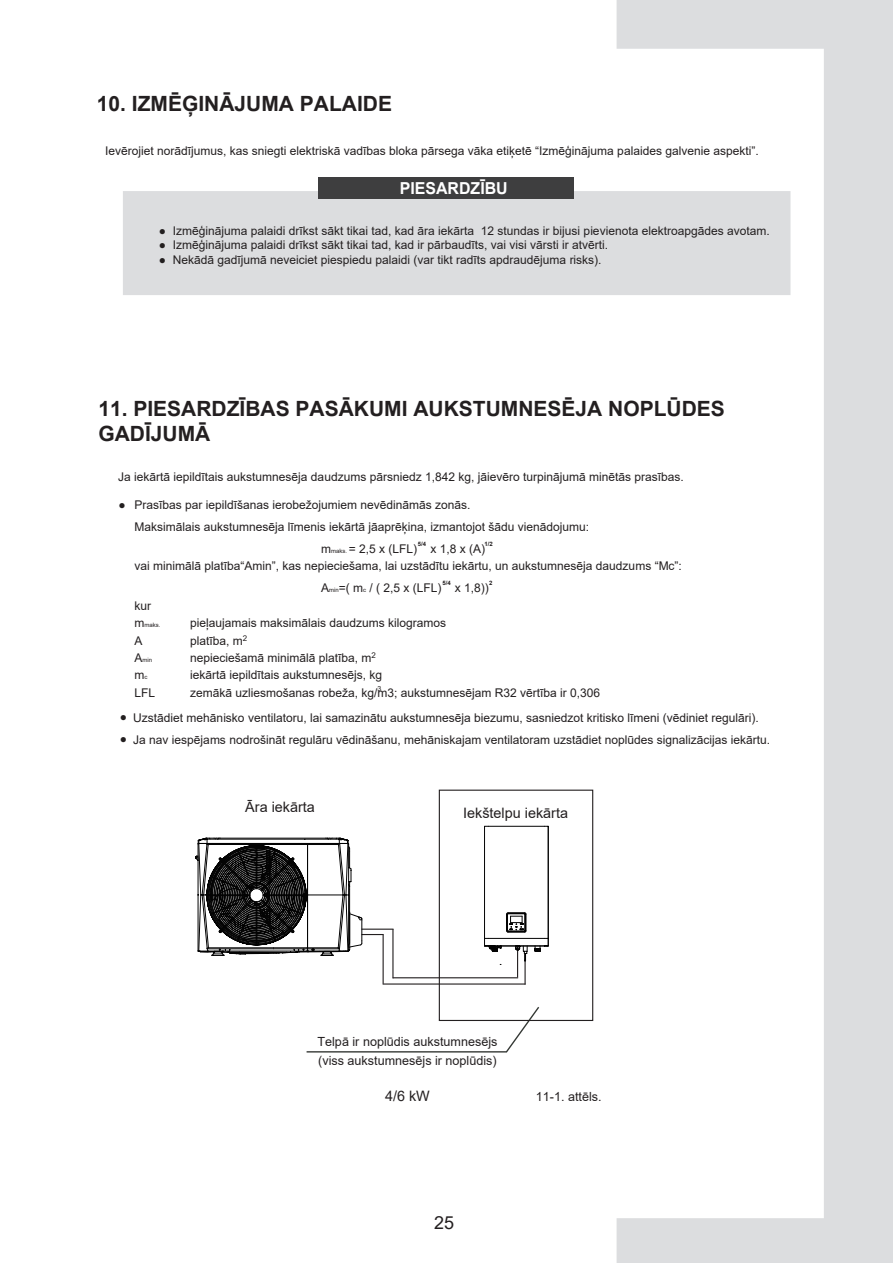
<style>
.page{position:relative;width:893px;height:1263px;background:#fff}
.page>*{position:absolute;margin:0;border:0;box-sizing:border-box;transform-origin:0 0}
.t1{font:700 21px/25.2px "Arial";color:#231f20}
.t2{font:18px "Arial";color:#231f20}
.t3{font:700 16.5px "Arial";color:#fff}
.t4{font:14.4px "Arial";color:#231f20}
.t5{font:14.4px "Arial";color:#231f20}
.t6{font:12.6px/19.2px "Arial";color:#231f20}
.t7{font:12px/17.4px "Arial";color:#231f20}
.t8{font:12px/17.4px "Arial";color:#231f20}
.t9{font:7.05px "Arial";color:#231f20}
.t10{font:700 6px "Arial";color:#231f20}
.t11{font:6px "Arial";color:#231f20}
.t12{font:6px "Arial";color:#231f20}
.s1{font-style:inherit}
.s2{font-size:6px}
.s3{font-size:12px}
</style>
<div class="page">
<div style="left:123px;top:191px;width:494px;height:104px;background:#dcdddf"></div>
<div style="left:319px;top:178px;width:255px;height:21px;background:#3e3e3f"></div>
<svg style="left:306px;top:1006px;width:234px;height:47px"></svg>
<div style="left:439px;top:790px;width:154px;height:231px;border:1px solid #231f20"></div>
<svg style="left:617px;top:0;width:276px;height:1263px"></svg>
<hr style="left:393px;top:977px;width:125px;height:1px;background:#231f20">
<hr style="left:383px;top:935px;width:1px;height:49px;background:#231f20">
<hr style="left:362px;top:928px;width:31px;height:2px;background:#231f20">
<hr style="left:384px;top:983px;width:141px;height:1px;background:#231f20">
<hr style="left:392px;top:930px;width:2px;height:48px;background:#231f20">
<hr style="left:524px;top:960px;width:2px;height:24px;background:#231f20">
<svg style="left:196px;top:838px;width:187px;height:118px"></svg>
<hr style="left:208px;top:843px;width:131px;height:1px;background:#030303">
<svg style="left:484px;top:826px;width:65px;height:151px"></svg>
<h1 class="t1" style="left:97px;top:91px;width:297px"><span class="s1">10</span>. IZMĒĢINĀJUMA PALAIDE</h1>
<p class="t7" style="left:105px;top:142px;width:655px">Ievērojiet norādījumus, kas sniegti elektriskā vadības bloka pārsega vāka etiķetē “Izmēģinājuma palaides galvenie aspekti”.</p>
<h3 class="t3" style="left:400px;top:177px;width:110px">PIESARDZĪBU</h3>
<p class="t7" style="left:159px;top:222px;width:612px"><span class="s1">●</span> Izmēģinājuma palaidi drīkst sākt tikai tad, kad āra iekārta 12 stundas ir bijusi pievienota elektroapgādes avotam.</p>
<p class="t7" style="left:159px;top:236px;width:451px"><span class="s1">●</span> Izmēģinājuma palaidi drīkst sākt tikai tad, kad ir pārbaudīts, vai visi vārsti ir atvērti.</p>
<p class="t7" style="left:159px;top:251px;width:444px"><span class="s1">●</span> Nekādā gadījumā neveiciet piespiedu palaidi (var tikt radīts apdraudējuma risks).</p>
<h1 class="t1" style="left:98px;top:396px;width:628px"><span class="s1">11</span>. PIESARDZĪBAS PASĀKUMI AUKSTUMNESĒJA NOPLŪDES<br>GADĪJUMĀ</h1>
<p class="t7" style="left:118px;top:468px;width:567px">Ja iekārtā iepildītais aukstumnesēja daudzums pārsniedz 1,842 kg, jāievēro turpinājumā minētās prasības.</p>
<p class="t8" style="left:118px;top:496px;width:9px">●</p>
<p class="t7" style="left:134px;top:494px;width:456px;line-height:21.9px">Prasības par iepildīšanas ierobežojumiem nevēdināmās zonās.<br>Maksimālais aukstumnesēja līmenis iekārtā jāaprēķina, izmantojot šādu vienādojumu:</p>
<p class="t10" style="left:418px;top:539px;width:10px">5/4</p>
<p class="t7" style="left:134px;top:540px;width:549px;text-indent:187px"><span class="s1">m</span><span class="s2">ma</span><span class="s2">ks.</span> <span class="s1">= 2</span>,<span class="s1">5 x (LFL) x 1</span>,<span class="s1">8 x (A)<br></span>vai minimālā platība“Amin”, kas nepieciešama, lai uzstādītu iekārtu, un aukstumnesēja daudzums “Mc”:</p>
<p class="t10" style="left:485px;top:539px;width:10px">1/2</p>
<p class="t7" style="left:134px;top:597px;width:18px">kur</p>
<p class="t11" style="left:134px;top:621px;width:27px"><span class="s3">m</span><span class="s1">ma</span>ks.</p>
<p class="t8" style="left:134px;top:631px;width:10px">A</p>
<p class="t12" style="left:134px;top:656px;width:19px"><span class="s3">A</span>min</p>
<p class="t8" style="left:134px;top:666px;width:22px">m<span class="s2">c<br></span>LFL</p>
<p class="t10" style="left:442px;top:579px;width:10px">5/4</p>
<p class="t10" style="left:489px;top:579px;width:5px">2</p>
<p class="t8" style="left:321px;top:579px;width:169px">A<span class="s2">min</span>=( m<span class="s2">c</span> / ( 2<span class="s1">,</span>5 x (LFL) x 1<span class="s1">,</span>8))</p>
<p class="t7" style="left:190px;top:614px;width:258px">pieļaujamais maksimālais daudzums kilogramos platība, m<sup>2<br></sup>nepieciešamā minimālā platība, m<sup>2<br></sup>iekārtā iepildītais aukstumnesējs, kg</p>
<p class="t9" style="left:377px;top:684px;width:5px">3</p>
<p class="t7" style="left:190px;top:684px;width:412px">zemākā uzliesmošanas robeža, kg/m3; aukstumnesējam R32 vērtība ir 0,306</p>
<p class="t7" style="left:133px;top:707px;width:638px;line-height:21.1px">Uzstādiet mehānisko ventilatoru, lai samazinātu aukstumnesēja biezumu, sasniedzot kritisko līmeni (vēdiniet regulāri).<br>Ja nav iespējams nodrošināt regulāru vēdināšanu, mehāniskajam ventilatoram uzstādiet noplūdes signalizācijas iekārtu.</p>
<p class="t8" style="left:120px;top:706px;width:9px;line-height:21.8px">● ●</p>
<p class="t4" style="left:245px;top:797px;width:71px">Āra iekārta</p>
<p class="t4" style="left:463px;top:803px;width:106px">Iekštelpu iekārta</p>
<p class="t6" style="left:317px;top:1032px;width:181px">Telpā ir noplūdis aukstumnesējs (viss aukstumnesējs ir noplūdis)</p>
<p class="t5" style="left:385px;top:1086px;width:46px">4/6 kW</p>
<p class="t6" style="left:536px;top:1086px;width:67px">11-1. attēls.</p>
<h2 class="t2" style="left:434px;top:1210px;width:22px">25</h2>
</div>
